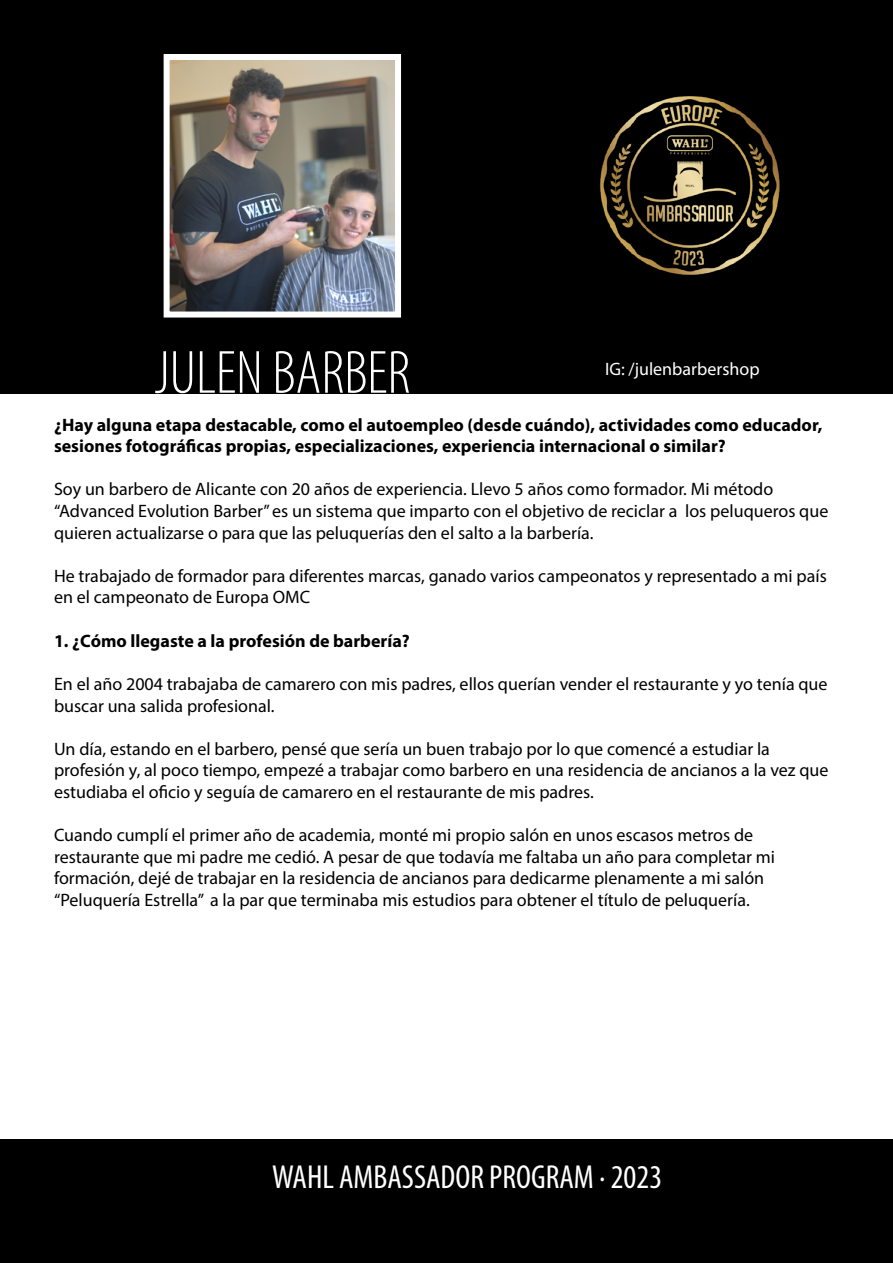
<style>
.page{position:relative;width:893px;height:1263px;background:#fff}
.page>*{position:absolute;margin:0;border:0;box-sizing:border-box;transform-origin:0 0}
.t1{font:300 condensed 61.5px "Myriad Pro";color:#fff}
.t2{font:condensed 33.45px "Myriad Pro";color:#fff}
.t3{font:18px/21.6px "Myriad Pro";color:#000}
.t4{font:700 18px/21.6px "Myriad Pro";color:#000}
.t5{font:18px "Myriad Pro";color:#fff}
</style>
<div class="page">
<div style="left:0;top:0;width:893px;height:393px;background:#000"></div>
<img style="left:600px;top:96px;width:180px;height:179px">
<div style="left:0;top:1140px;width:893px;height:123px;background:#000"></div>
<img style="left:171px;top:61px;width:223px;height:250px">
<div style="left:164px;top:54px;width:237px;height:264px;border:6px solid #fff"></div>
<h1 class="t1" style="left:154px;top:336px;width:257px">JULEN BARBER</h1>
<p class="t5" style="left:605px;top:358px;width:156px">IG: /julenbarbershop</p>
<p class="t4" style="left:54px;top:413px;width:770px">¿Hay alguna etapa destacable, como el autoempleo (desde cuándo), actividades como educador, sesiones fotográficas propias, especializaciones, experiencia internacional o similar?</p>
<p class="t3" style="left:54px;top:478px;width:776px">Soy un barbero de Alicante con 20 años de experiencia. Llevo 5 años como formador. Mi método “Advanced Evolution Barber” es un sistema que imparto con el objetivo de reciclar a los peluqueros que quieren actualizarse o para que las peluquerías den el salto a la barbería.</p>
<p class="t3" style="left:54px;top:565px;width:774px">He trabajado de formador para diferentes marcas, ganado varios campeonatos y representado a mi país en el campeonato de Europa OMC</p>
<p class="t4" style="left:54px;top:629px;width:357px">1. ¿Cómo llegaste a la profesión de barbería?</p>
<p class="t3" style="left:54px;top:673px;width:775px">En el año 2004 trabajaba de camarero con mis padres, ellos querían vender el restaurante y yo tenía que buscar una salida profesional.</p>
<p class="t3" style="left:54px;top:738px;width:776px">Un día, estando en el barbero, pensé que sería un buen trabajo por lo que comencé a estudiar la profesión y, al poco tiempo, empezé a trabajar como barbero en una residencia de ancianos a la vez que estudiaba el oficio y seguía de camarero en el restaurante de mis padres.</p>
<p class="t3" style="left:54px;top:824px;width:723px">Cuando cumplí el primer año de academia, monté mi propio salón en unos escasos metros de restaurante que mi padre me cedió. A pesar de que todavía me faltaba un año para completar mi formación, dejé de trabajar en la residencia de ancianos para dedicarme plenamente a mi salón “Peluquería Estrella” a la par que terminaba mis estudios para obtener el título de peluquería.</p>
<h2 class="t2" style="left:272px;top:1157px;width:392px">WAHL AMBASSADOR PROGRAM · 2023</h2>
</div>
